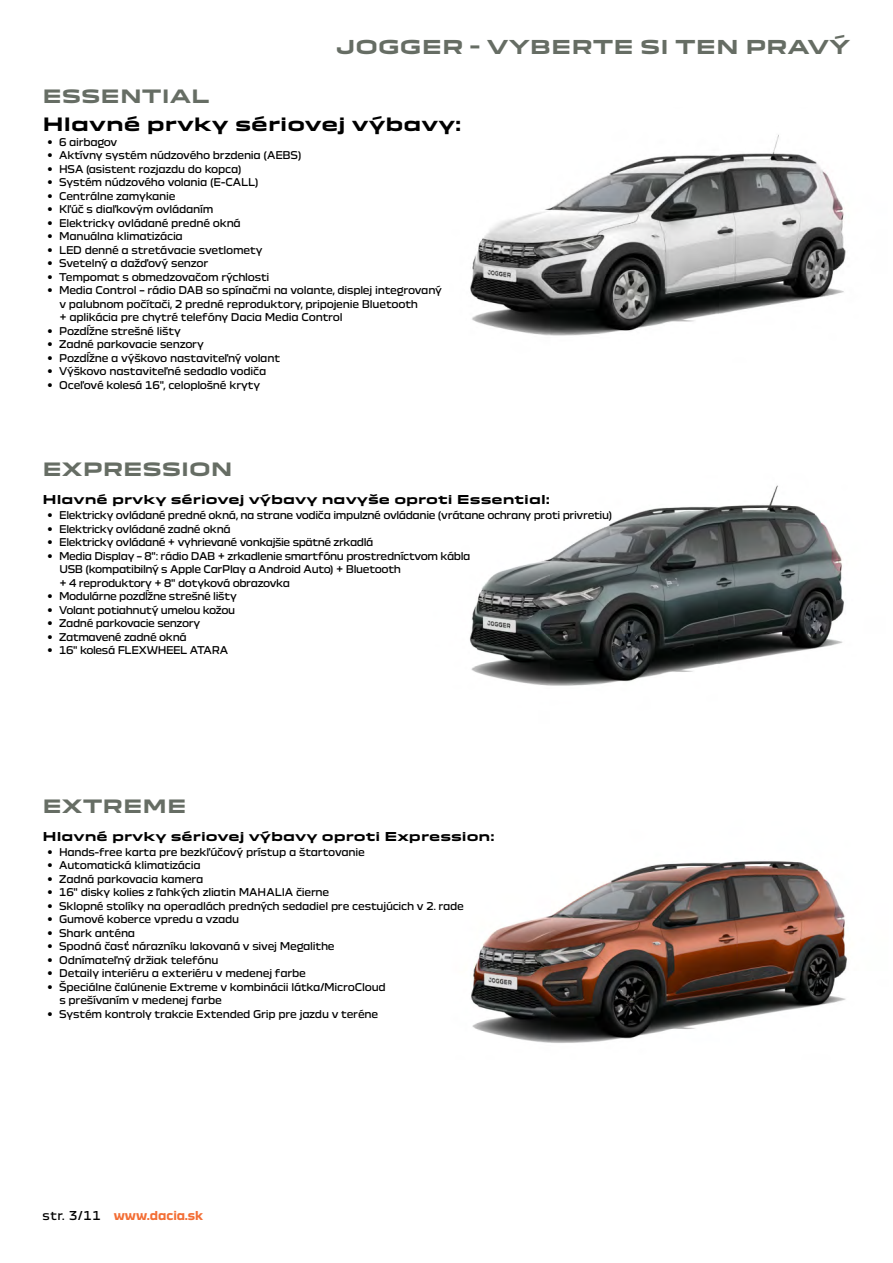
<style>
.page{position:relative;width:893px;height:1263px;background:#fff}
.page>*{position:absolute;margin:0;border:0;box-sizing:border-box;transform-origin:0 0}
.t1{font:700 18.75px "Dacia Block Extended";color:#666d64}
.t2{font:700 18px "Dacia Block Extended";color:#666d64}
.t3{font:700 18px "Dacia Block Extended";color:#000}
.t4{font:700 12px "Dacia Block Extended";color:#000}
.t5{font:700 12px "Dacia Block";color:#f36e35}
.t6{font:10.5px/13.5px "Dacia Block";letter-spacing:-.025em;color:#000}
.s1{font-family:"Renault Life";font-size:13.5px}
.s2{font-weight:400;color:#000}
</style>
<div class="page">
<img style="left:470px;top:134px;width:376px;height:202px">
<img style="left:470px;top:485px;width:374px;height:201px">
<img style="left:471px;top:861px;width:377px;height:182px">
<h1 class="t1" style="left:336px;top:37px;width:215px">JOGGER - vyber</h1>
<h1 class="t1" style="left:593px;top:37px;width:124px">te si ten</h1>
<h1 class="t1" style="left:745px;top:37px;width:85px">pravý</h1>
<h2 class="t2" style="left:43px;top:86px;width:117px">ESSENTIA</h2>
<h2 class="t2" style="left:191px;top:86px;width:20px">L</h2>
<h2 class="t3" style="left:43px;top:114px;width:420px">Hlavné prvky sériovej výbavy:</h2>
<p class="t6" style="left:47px;top:135px;width:72px"><span class="s1">•</span> 6 airbagov</p>
<p class="t6" style="left:47px;top:149px;width:256px"><span class="s1">•</span> Aktívny systém núdzového brzdenia (AEBS)</p>
<p class="t6" style="left:47px;top:162px;width:196px"><span class="s1">•</span> HSA (asistent rozjazdu do kopca)</p>
<p class="t6" style="left:47px;top:176px;width:213px"><span class="s1">•</span> Systém núdzového volania (E-CALL)</p>
<p class="t6" style="left:47px;top:189px;width:130px"><span class="s1">•</span> Centrálne zamykanie</p>
<p class="t6" style="left:47px;top:203px;width:168px"><span class="s1">•</span> Kľúč s diaľkovým ovládaním</p>
<p class="t6" style="left:47px;top:216px;width:196px"><span class="s1">•</span> Elektricky ovládané predné okná</p>
<p class="t6" style="left:47px;top:230px;width:138px"><span class="s1">•</span> Manuálna klimatizácia</p>
<p class="t6" style="left:47px;top:243px;width:217px"><span class="s1">•</span> LED denné a stretávacie svetlomety</p>
<p class="t6" style="left:47px;top:257px;width:163px"><span class="s1">•</span> Svetelný a dažďový senzor</p>
<p class="t6" style="left:47px;top:270px;width:224px"><span class="s1">•</span> Tempomat s obmedzovačom rýchlosti</p>
<p class="t6" style="left:60px;top:284px;width:384px;text-indent:-13px"><span class="s1">•</span> Media Control – rádio DAB so spínačmi na volante, displej integrovaný v palubnom počítači, 2 predné reproduktory, pripojenie Bluetooth<br>+ aplikácia pre chytré telefóny Dacia Media Control</p>
<p class="t6" style="left:47px;top:324px;width:136px"><span class="s1">•</span> Pozdĺžne strešné lišty</p>
<p class="t6" style="left:47px;top:338px;width:159px"><span class="s1">•</span> Zadné parkovacie senzory</p>
<p class="t6" style="left:47px;top:351px;width:235px"><span class="s1">•</span> Pozdĺžne a výškovo nastaviteľný volant</p>
<p class="t6" style="left:47px;top:365px;width:221px"><span class="s1">•</span> Výškovo nastaviteľné sedadlo vodiča</p>
<p class="t6" style="left:47px;top:378px;width:215px"><span class="s1">•</span> Oceľové kolesá 16", celoplošné kryty</p>
<h2 class="t2" style="left:43px;top:459px;width:80px">Express</h2>
<h2 class="t2" style="left:181px;top:459px;width:29px">ion</h2>
<p class="t4" style="left:43px;top:493px;width:509px">Hlavné prvky sériovej výbavy navyše oproti Essential:</p>
<p class="t6" style="left:47px;top:509px;width:567px"><span class="s1">•</span> Elektricky ovládané predné okná, na strane vodiča impulzné ovládanie (vrátane ochrany proti privretiu)</p>
<p class="t6" style="left:47px;top:522px;width:185px"><span class="s1">•</span> Elektricky ovládané zadné okná</p>
<p class="t6" style="left:47px;top:536px;width:328px"><span class="s1">•</span> Elektricky ovládané + vyhrievané vonkajšie spätné zrkadlá</p>
<p class="t6" style="left:60px;top:549px;width:412px;text-indent:-13px"><span class="s1">•</span> Media Display – 8": rádio DAB + zrkadlenie smartfónu prostredníctvom kábla<br>USB (kompatibilný s Apple CarPlay a Android Auto) + Bluetooth<br>+ 4 reproduktory + 8" dotyková obrazovka</p>
<p class="t6" style="left:47px;top:590px;width:192px"><span class="s1">•</span> Modulárne pozdĺžne strešné lišty</p>
<p class="t6" style="left:47px;top:603px;width:190px"><span class="s1">•</span> Volant potiahnutý umelou kožou</p>
<p class="t6" style="left:47px;top:617px;width:155px"><span class="s1">•</span> Zadné parkovacie senzory</p>
<p class="t6" style="left:47px;top:630px;width:142px"><span class="s1">•</span> Zatmavené zadné okná</p>
<p class="t6" style="left:47px;top:644px;width:183px"><span class="s1">•</span> 16" kolesá FLEXWHEEL ATARA</p>
<h2 class="t2" style="left:43px;top:796px;width:145px">EXTREME</h2>
<p class="t4" style="left:43px;top:829px;width:453px">Hlavné prvky sériovej výbavy oproti Expression:</p>
<p class="t6" style="left:47px;top:845px;width:319px"><span class="s1">•</span> Hands-free karta pre bezkľúčový prístup a štartovanie</p>
<p class="t6" style="left:47px;top:859px;width:155px"><span class="s1">•</span> Automatická klimatizácia</p>
<p class="t6" style="left:47px;top:872px;width:158px"><span class="s1">•</span> Zadná parkovacia kamera</p>
<p class="t6" style="left:47px;top:886px;width:284px"><span class="s1">•</span> 16" disky kolies z ľahkých zliatin MAHALIA čierne</p>
<p class="t6" style="left:47px;top:899px;width:419px"><span class="s1">•</span> Sklopné stolíky na operadlách predných sedadiel pre cestujúcich v 2. rade</p>
<p class="t6" style="left:47px;top:913px;width:194px"><span class="s1">•</span> Gumové koberce vpredu a vzadu</p>
<p class="t6" style="left:47px;top:926px;width:90px"><span class="s1">•</span> Shark anténa</p>
<p class="t6" style="left:47px;top:940px;width:289px"><span class="s1">•</span> Spodná časť nárazníku lakovaná v sivej Megalithe</p>
<p class="t6" style="left:47px;top:953px;width:173px"><span class="s1">•</span> Odnímateľný držiak telefónu</p>
<p class="t6" style="left:47px;top:967px;width:261px"><span class="s1">•</span> Detaily interiéru a exteriéru v medenej farbe</p>
<p class="t6" style="left:60px;top:980px;width:328px;text-indent:-13px"><span class="s1">•</span> Špeciálne čalúnenie Extreme v kombinácii látka/MicroCloud s prešívaním v medenej farbe</p>
<p class="t6" style="left:47px;top:1007px;width:333px"><span class="s1">•</span> Systém kontroly trakcie Extended Grip pre jazdu v teréne</p>
<p class="t5" style="left:43px;top:1209px;width:162px"><span class="s2">str. 3/11</span> www.dacia.sk</p>
</div>
